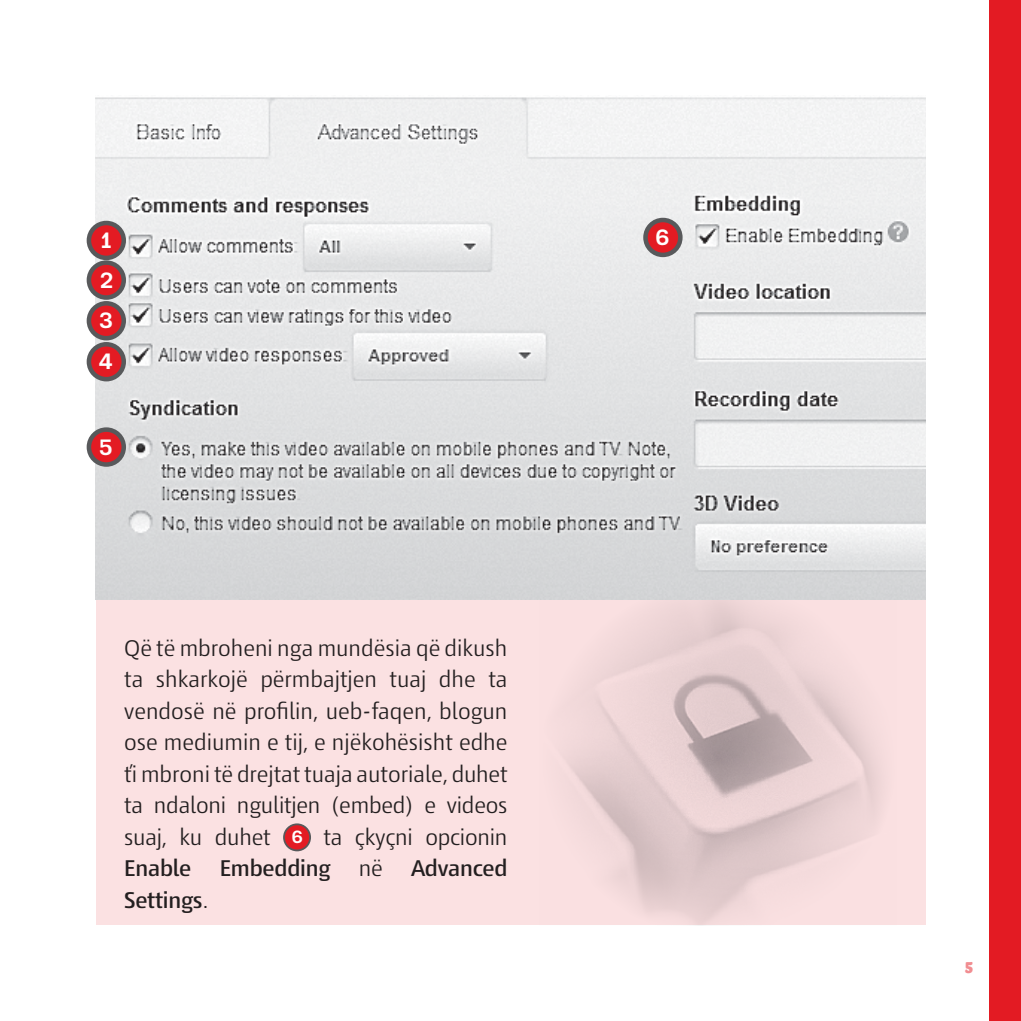
<style>
.page{position:relative;width:1021px;height:1021px;background:#fff}
.page>*{position:absolute;margin:0;border:0;box-sizing:border-box;transform-origin:0 0}
.t1{font:300 22.5px/31.5px "Den Haag Nova";letter-spacing:-.01em;color:#231f20;text-align:justify}
.t2{font:500 22.5px "Den Haag Nova";letter-spacing:-.01em;color:#231f20}
.t3{font:22.5px/40.5px "alter 70";color:#fff;text-align:justify}
.t4{font:20.25px "Bello Pro mk";color:#f18d91}
.s1{font-family:"alter 70";font-weight:400;font-size:18px;color:#fff}
.s2{font-weight:500}
.s3{font-weight:300}
</style>
<div class="page">
<div style="left:989px;top:0;width:31px;height:1020px;background:#e31b23"></div>
<div style="left:96px;top:593px;width:829px;height:332px;background:#fbe1e2"></div>
<img style="left:539px;top:599px;width:357px;height:326px">
<div style="left:284px;top:824px;width:26px;height:26px;background:#e31b23;border-radius:50%"></div>
<div style="left:283px;top:823px;width:28px;height:28px;border:2px solid #58595b;border-radius:50%"></div>
<img style="left:96px;top:97px;width:594px;height:502px">
<img style="left:690px;top:97px;width:235px;height:502px">
<svg style="left:89px;top:263px;width:35px;height:34px"></svg>
<div style="left:87px;top:260px;width:39px;height:40px;border:4px solid #58595b;border-radius:50%"></div>
<div style="left:89px;top:303px;width:35px;height:35px;background:#e31b23;border-radius:50%"></div>
<div style="left:87px;top:301px;width:39px;height:39px;border:4px solid #58595b;border-radius:50%"></div>
<div style="left:89px;top:344px;width:35px;height:35px;background:#e31b23;border-radius:50%"></div>
<div style="left:87px;top:342px;width:39px;height:39px;border:4px solid #58595b;border-radius:50%"></div>
<svg style="left:89px;top:429px;width:35px;height:35px"></svg>
<div style="left:87px;top:427px;width:39px;height:40px;border:4px solid #58595b;border-radius:50%"></div>
<div style="left:645px;top:220px;width:35px;height:35px;background:#e31b23;border-radius:50%"></div>
<div style="left:643px;top:218px;width:39px;height:39px;border:4px solid #58595b;border-radius:50%"></div>
<div style="left:89px;top:223px;width:35px;height:35px;background:#e31b23;border-radius:50%"></div>
<div style="left:87px;top:221px;width:39px;height:39px;border:4px solid #58595b;border-radius:50%"></div>
<p class="t3" style="left:99px;top:221px;width:16px">1<br>2<br>3<br>4</p>
<p class="t3" style="left:99px;top:428px;width:15px">5</p>
<p class="t1" style="left:124px;top:630px;width:385px">Që të mbroheni nga mundësia që dikush ta shkarkojë përmbajtjen tuaj dhe ta vendosë në profilin, ueb-faqen, blogun ose mediumin e tij, e njëkohësisht edhe ťi mbroni të drejtat tuaja autoriale, duhet ta ndaloni ngulitjen (embed) e videos suaj, ku duhet <span class="s1">6</span> ta çkyçni opcionin <span class="s2">Enable</span></p>
<p class="t2" style="left:220px;top:852px;width:112px">Embedding</p>
<p class="t1" style="left:359px;top:851px;width:25px">në</p>
<p class="t2" style="left:411px;top:852px;width:98px">Advanced</p>
<p class="t2" style="left:124px;top:883px;width:85px">Settings<span class="s3">.</span></p>
<p class="t3" style="left:655px;top:219px;width:16px">6</p>
<p class="t4" style="left:964px;top:950px;width:10px">5</p>
</div>
